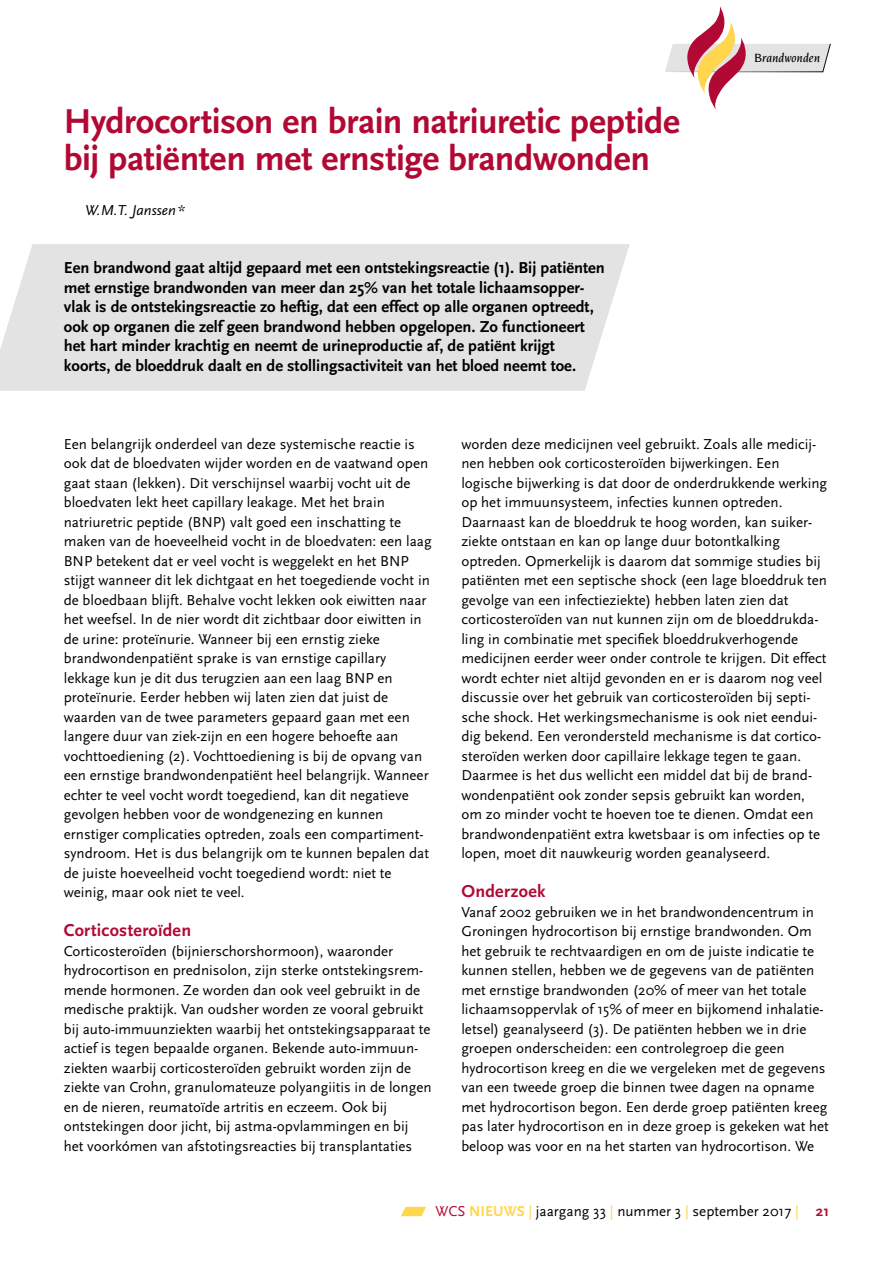
<style>
.page{position:relative;width:893px;height:1263px;background:#fff}
.page>*{position:absolute;margin:0;border:0;box-sizing:border-box;transform-origin:0 0}
.t1{font:700 36px/37.5px "Scala Sans";letter-spacing:-.01em;color:#b10933}
.t2{font:700 18px "Scala Sans";letter-spacing:.015em;color:#b10933}
.t3{font:700 16.5px/19.5px "Scala Sans";color:#000}
.t4{font:15px/19.5px "Scala Sans";color:#000}
.t5{font:italic 15px "Scala Sans";color:#000}
.t6{font:italic 500 12.9px "Novarese Std";color:#000}
.s1{color:#b10933}
.s2{font-weight:700;color:#ffd64d}
.s3{color:#ffd64d}
.s4{font-weight:700;color:#b10933}
</style>
<div class="page">
<svg style="left:401px;top:1207px;width:25px;height:9px"></svg>
<svg style="left:665px;top:6px;width:166px;height:103px"></svg>
<div style="left:0;top:244px;width:630px;height:147px;background:#e3e3e3"></div>
<h1 class="t1" style="left:64px;top:103px;width:618px">Hydrocortison en brain natriuretic peptide bij patiënten met ernstige brandwonden</h1>
<p class="t5" style="left:85px;top:202px;width:102px">W.M.T. Janssen*</p>
<p class="t3" style="left:64px;top:259px;width:543px">Een brandwond gaat altijd gepaard met een ontstekingsreactie (1). Bij patiënten met ernstige brandwonden van meer dan 25% van het totale lichaamsopper&shy;vlak is de ontstekingsreactie zo heftig, dat een effect op alle organen optreedt, ook op organen die zelf geen brandwond hebben opgelopen. Zo functioneert het hart minder krachtig en neemt de urineproductie af, de patiënt krijgt koorts, de bloeddruk daalt en de stollingsactiviteit van het bloed neemt toe.</p>
<p class="t6" style="left:754px;top:51px;width:68px">Brandwonden</p>
<p class="t4" style="left:64px;top:434px;width:369px">Een belangrijk onderdeel van deze systemische reactie is ook dat de bloedvaten wijder worden en de vaatwand open gaat staan (lekken). Dit verschijnsel waarbij vocht uit de bloedvaten lekt heet capillary leakage. Met het brain natriuretric peptide (BNP) valt goed een inschatting te maken van de hoeveelheid vocht in de bloedvaten: een laag BNP betekent dat er veel vocht is weggelekt en het BNP stijgt wanneer dit lek dichtgaat en het toegediende vocht in de bloedbaan blijft. Behalve vocht lekken ook eiwitten naar het weefsel. In de nier wordt dit zichtbaar door eiwitten in de urine: proteïnurie. Wanneer bij een ernstig zieke brandwondenpatiënt sprake is van ernstige capillary lekkage kun je dit dus terugzien aan een laag BNP en proteïnurie. Eerder hebben wij laten zien dat juist de waarden van de twee parameters gepaard gaan met een langere duur van ziek-zijn en een hogere behoefte aan vochttoediening (2). Vochttoediening is bij de opvang van een ernstige brandwondenpatiënt heel belangrijk. Wanneer echter te veel vocht wordt toegediend, kan dit negatieve gevolgen hebben voor de wondgenezing en kunnen ernstiger complicaties optreden, zoals een compartiment&shy;syndroom. Het is dus belangrijk om te kunnen bepalen dat de juiste hoeveelheid vocht toegediend wordt: niet te weinig, maar ook niet te veel.</p>
<p class="t2" style="left:64px;top:921px;width:129px">Corticosteroïden</p>
<p class="t4" style="left:64px;top:941px;width:369px">Corticosteroïden (bijnierschorshormoon), waaronder hydrocortison en prednisolon, zijn sterke ontstekingsrem&shy;mende hormonen. Ze worden dan ook veel gebruikt in de medische praktijk. Van oudsher worden ze vooral gebruikt bij auto-immuunziekten waarbij het ontstekingsapparaat te actief is tegen bepaalde organen. Bekende auto-immuun&shy;ziekten waarbij corticosteroïden gebruikt worden zijn de ziekte van Crohn, granulomateuze polyangiitis in de longen en de nieren, reumatoïde artritis en eczeem. Ook bij ontstekingen door jicht, bij astma-opvlammingen en bij het voorkómen van afstotingsreacties bij transplantaties</p>
<p class="t4" style="left:461px;top:434px;width:367px">worden deze medicijnen veel gebruikt. Zoals alle medicij&shy;nen hebben ook corticosteroïden bijwerkingen. Een logische bijwerking is dat door de onderdrukkende werking op het immuunsysteem, infecties kunnen optreden.<br>Daarnaast kan de bloeddruk te hoog worden, kan suiker&shy;ziekte ontstaan en kan op lange duur botontkalking optreden. Opmerkelijk is daarom dat sommige studies bij patiënten met een septische shock (een lage bloeddruk ten gevolge van een infectieziekte) hebben laten zien dat corticosteroïden van nut kunnen zijn om de bloeddrukda&shy;ling in combinatie met specifiek bloeddrukverhogende medicijnen eerder weer onder controle te krijgen. Dit effect wordt echter niet altijd gevonden en er is daarom nog veel discussie over het gebruik van corticosteroïden bij septi&shy;sche shock. Het werkingsmechanisme is ook niet eendui&shy;dig bekend. Een verondersteld mechanisme is dat cortico&shy;steroïden werken door capillaire lekkage tegen te gaan.<br>Daarmee is het dus wellicht een middel dat bij de brand&shy;wondenpatiënt ook zonder sepsis gebruikt kan worden, om zo minder vocht te hoeven toe te dienen. Omdat een brandwondenpatiënt extra kwetsbaar is om infecties op te lopen, moet dit nauwkeurig worden geanalyseerd.</p>
<p class="t2" style="left:461px;top:882px;width:86px">Onderzoek</p>
<p class="t4" style="left:461px;top:902px;width:369px">Vanaf 2002 gebruiken we in het brandwondencentrum in Groningen hydrocortison bij ernstige brandwonden. Om het gebruik te rechtvaardigen en om de juiste indicatie te kunnen stellen, hebben we de gegevens van de patiënten met ernstige brandwonden (20% of meer van het totale lichaamsoppervlak of 15% of meer en bijkomend inhalatie&shy;letsel) geanalyseerd (3). De patiënten hebben we in drie groepen onderscheiden: een controlegroep die geen hydrocortison kreeg en die we vergeleken met de gegevens van een tweede groep die binnen twee dagen na opname met hydrocortison begon. Een derde groep patiënten kreeg pas later hydrocortison en in deze groep is gekeken wat het beloop was voor en na het starten van hydrocortison. We</p>
<p class="t4" style="left:435px;top:1202px;width:395px"><span class="s1">WCS</span> <span class="s2">NIEUWS</span> <span class="s3">|</span> jaargang 33 <span class="s3">|</span> nummer 3 <span class="s3">|</span> september 2017 <span class="s3">|</span> <span class="s4">21</span></p>
</div>
